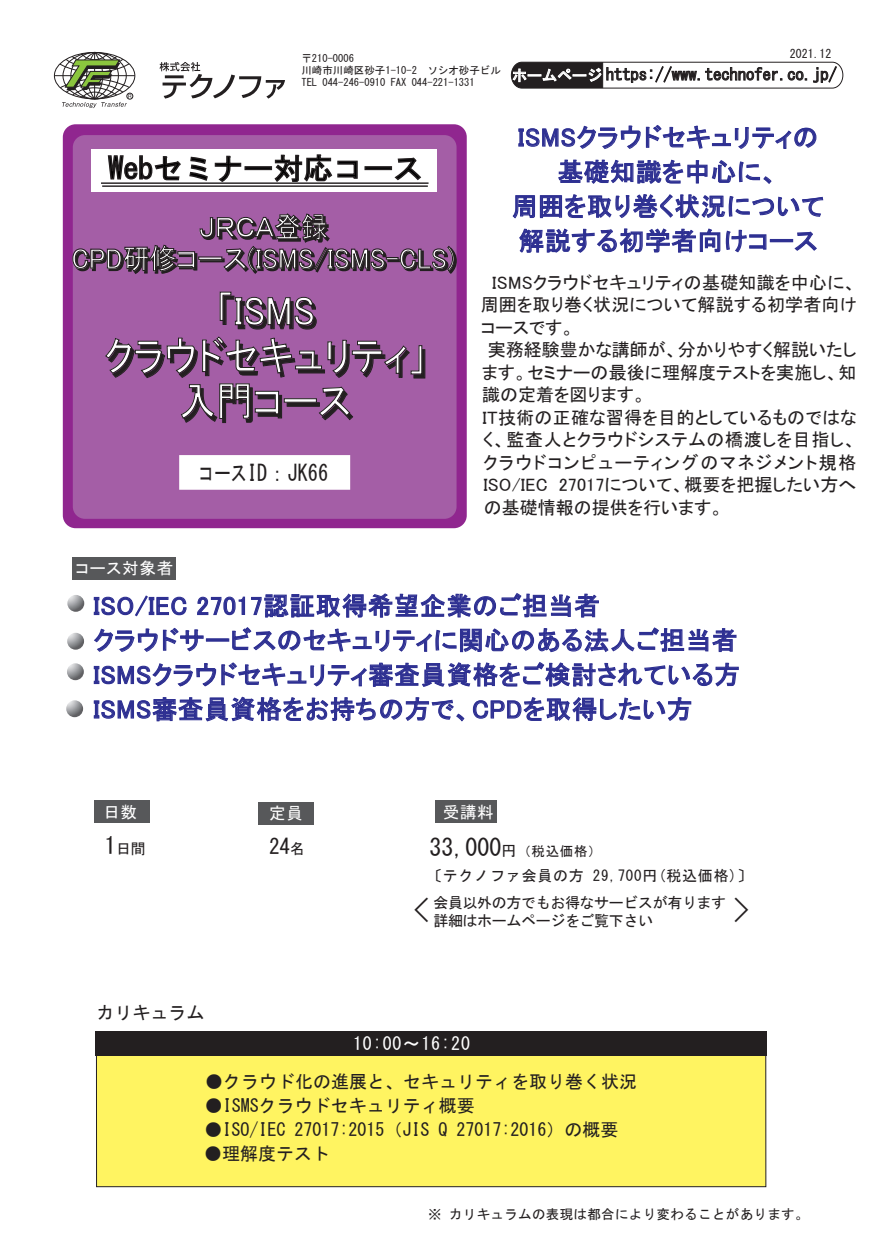
<style>
.page{position:relative;width:888px;height:1260px;background:#fff}
.page>*{position:absolute;margin:0;border:0;box-sizing:border-box;transform-origin:0 0}
.t1{font:40.5px/45px "MS P Gothic";color:#fff;text-align:center;scale:.91 1}
.t2{font:31.5px "MS Gothic";color:#231f20}
.t3{font:30px "MS Gothic";color:#000}
.t4{font:28.5px/31.5px "MS P Gothic";color:#fff;text-align:center;scale:.94 1}
.t5{font:25.5px/34.5px "MS P Gothic";letter-spacing:.025em;color:#2e3092;text-align:center}
.t6{font:24px "HG Soei Kakugothic UB";color:#231f20}
.t7{font:22.5px "HG Soei Kakugothic UB";color:#231f20;scale:.72 1}
.t8{font:21.3px "HG Soei Kakugothic UB";color:#231f20}
.t9{font:18px "MS P Gothic";letter-spacing:.01em;color:#231f20}
.t10{font:18px "HGS Gothic M";color:#231f20}
.t11{font:18px "MS P Gothic";letter-spacing:.035em;color:#231f20}
.t12{font:18px "MS P Gothic";letter-spacing:.09em;color:#231f20}
.t13{font:18px "HG Gothic M";letter-spacing:.05em;color:#fff}
.t14{font:18px "HG Soei Kakugothic UB";color:#231f20}
.t15{font:16.5px "MS Gothic";color:#231f20}
.t16{font:16.5px "MS P Gothic";letter-spacing:.05em;color:#fff}
.t17{font:15px/18px "MS Gothic";letter-spacing:-.025em;color:#231f20}
.t18{font:15px "HGP Mincho E";letter-spacing:.05em;color:#231f20}
.t19{font:14.85px "HGP Mincho E";color:#231f20}
.t20{font:13.5px "HG Gothic M";letter-spacing:.025em;color:#231f20}
.t21{font:12px "MS Gothic";color:#231f20}
.t22{font:10.5px/12.3px "HGS Gothic M";color:#231f20}
.s1{font-size:15px;color:#fff}
.s2{font-family:"HG Soei Kakugothic UB";font-size:23.4px}
.s3{font-family:"HGP Mincho E";font-size:14.85px}
.s4{font-family:"HGP Mincho E";font-size:15px}
.s5{font-family:"HGP Mincho E";font-size:13.5px}
.s6{font-family:"HG Soei Kakugothic UB"}
</style>
<div class="page">
<div style="left:63px;top:124px;width:404px;height:404px;background:#90268f;border-radius:13px"></div>
<div style="left:73px;top:135px;width:384px;height:384px;background:#a45ea6;border-radius:12px"></div>
<div style="left:258px;top:802px;width:56px;height:23px;background:#57585a"></div>
<div style="left:94px;top:800px;width:56px;height:23px;background:#57585a"></div>
<div style="left:72px;top:557px;width:104px;height:23px;background:#57585a"></div>
<svg style="left:160px;top:62px;width:125px;height:37px"></svg>
<svg style="left:518px;top:125px;width:299px;height:24px"></svg>
<svg style="left:558px;top:159px;width:214px;height:25px"></svg>
<svg style="left:512px;top:194px;width:312px;height:59px"></svg>
<div style="left:435px;top:800px;width:62px;height:23px;background:#57585a"></div>
<hr style="left:54px;top:75px;width:81px;height:1px;background:#231f20">
<svg style="left:60px;top:52px;width:73px;height:56px"></svg>
<div style="left:96px;top:1055px;width:670px;height:132px;background:#fff461"></div>
<div style="left:95px;top:1031px;width:672px;height:24px;background:#231f20"></div>
<svg style="left:220px;top:292px;width:97px;height:37px"></svg>
<svg style="left:105px;top:337px;width:320px;height:86px"></svg>
<svg style="left:511px;top:61px;width:333px;height:28px"></svg>
<svg style="left:93px;top:593px;width:646px;height:129px"></svg>
<svg style="left:67px;top:595px;width:17px;height:17px"></svg>
<svg style="left:67px;top:633px;width:17px;height:17px"></svg>
<svg style="left:67px;top:663px;width:17px;height:17px"></svg>
<svg style="left:66px;top:700px;width:17px;height:17px"></svg>
<svg style="left:72px;top:213px;width:385px;height:62px"></svg>
<div style="left:179px;top:455px;width:171px;height:35px;background:#fff"></div>
<div style="left:92px;top:149px;width:345px;height:42px;background:#fff"></div>
<svg style="left:107px;top:155px;width:74px;height:26px"></svg>
<svg style="left:189px;top:155px;width:53px;height:27px"></svg>
<div style="left:245px;top:166px;width:27px;height:4px;border:1px solid #231f20"></div>
<svg style="left:274px;top:154px;width:84px;height:28px"></svg>
<div style="left:365px;top:166px;width:27px;height:4px;border:1px solid #231f20"></div>
<svg style="left:394px;top:157px;width:28px;height:24px"></svg>
<hr style="left:102px;top:185px;width:326px;height:2px;background:#231f20">
<hr style="left:101px;top:182px;width:328px;height:2px;background:#231f20">
<p class="t22" style="left:301px;top:52px;width:201px">〒210-0006<br>川崎市川崎区砂子1-10-2　ソシオ砂子ビル<br>TEL 044-246-0910 FAX 044-221-1331</p>
<p class="t21" style="left:790px;top:48px;width:43px">2021.12</p>
<p class="t15" style="left:512px;top:66px;width:326px"><span class="s1">ホームページ</span> https://www.technofer.co.jp/</p>
<h3 class="t3" style="left:108px;top:153px;width:317px">Webセミナー対応コース</h3>
<h3 class="t4" style="left:71px;top:211px;width:410px">ＪＲＣＡ登録<br>CPD研修コース(ISMS/ISMS-CLS)</h3>
<h3 class="t5" style="left:512px;top:120px;width:313px">ISMSクラウドセキュリティの基礎知識を中心に、<br>周囲を取り巻く状況について解説する初学者向けコース</h3>
<h1 class="t1" style="left:104px;top:288px;width:356px">「ISMS<br>クラウドセキュリティ」入門コース</h1>
<p class="t7" style="left:198px;top:461px;width:182px">コースID：JK66</p>
<p class="t16" style="left:76px;top:560px;width:99px">コース対象者</p>
<p class="t9" style="left:492px;top:273px;width:366px">ISMSクラウドセキュリティの基礎知識を中心に、</p>
<p class="t9" style="left:481px;top:296px;width:378px">周囲を取り巻く状況について解説する初学者向け</p>
<p class="t9" style="left:481px;top:318px;width:95px">コースです。</p>
<p class="t9" style="left:488px;top:341px;width:370px">実務経験豊かな講師が、分かりやすく解説いたし</p>
<p class="t9" style="left:482px;top:363px;width:376px">ます。セミナーの最後に理解度テストを実施し、知</p>
<p class="t9" style="left:482px;top:386px;width:166px">識の定着を図ります。</p>
<p class="t9" style="left:482px;top:408px;width:376px">IT技術の正確な習得を目的としているものではな</p>
<p class="t11" style="left:483px;top:431px;width:375px">く、監査人とクラウドシステムの橋渡しを目指し、</p>
<p class="t12" style="left:483px;top:453px;width:375px">クラウドコンピューティングのマネジメント規格</p>
<p class="t9" style="left:483px;top:476px;width:375px">ISO/IEC 27017について、概要を把握したい方へ</p>
<p class="t9" style="left:484px;top:498px;width:241px">の基礎情報の提供を行います。</p>
<h3 class="t5" style="left:93px;top:588px;width:648px;text-align:left">ISO/IEC 27017認証取得希望企業のご担当者<br>クラウドサービスのセキュリティに関心のある法人ご担当者<br>ISMSクラウドセキュリティ審査員資格をご検討されている方<br>ISMS審査員資格をお持ちの方で、CPDを取得したい方</h3>
<p class="t16" style="left:103px;top:804px;width:35px">日数</p>
<p class="t16" style="left:269px;top:805px;width:35px">定員</p>
<p class="t16" style="left:431px;top:804px;width:64px">　受講料</p>
<p class="t19" style="left:104px;top:841px;width:43px"><span class="s2">1</span>日間</p>
<p class="t8" style="left:269px;top:835px;width:38px">24<span class="s3">名</span></p>
<h3 class="t6" style="left:430px;top:835px;width:174px">33,000<span class="s4">円</span><span class="s5">（税込価格）</span></h3>
<p class="t18" style="left:427px;top:868px;width:327px">〔テクノファ会員の方 <span class="s6">29,700</span>円(税込価格)〕</p>
<p class="t17" style="left:433px;top:893px;width:294px">会員以外の方でもお得なサービスが有ります詳細はホームページをご覧下さい</p>
<h2 class="t2" style="left:414px;top:894px;width:337px">&lt;　　　　　　　　　 &gt;</h2>
<p class="t14" style="left:96px;top:1003px;width:109px">カリキュラム</p>
<p class="t13" style="left:353px;top:1034px;width:119px">10:00～16:20</p>
<p class="t10" style="left:205px;top:1072px;width:433px">●クラウド化の進展と、セキュリティを取り巻く状況</p>
<p class="t10" style="left:205px;top:1096px;width:271px">●ISMSクラウドセキュリティ概要</p>
<p class="t10" style="left:205px;top:1120px;width:415px">●ISO/IEC 27017:2015（JIS Q 27017:2016）の概要</p>
<p class="t10" style="left:204px;top:1144px;width:127px">●理解度テスト</p>
<p class="t20" style="left:428px;top:1208px;width:382px">※ カリキュラムの表現は都合により変わることがあります。</p>
</div>
